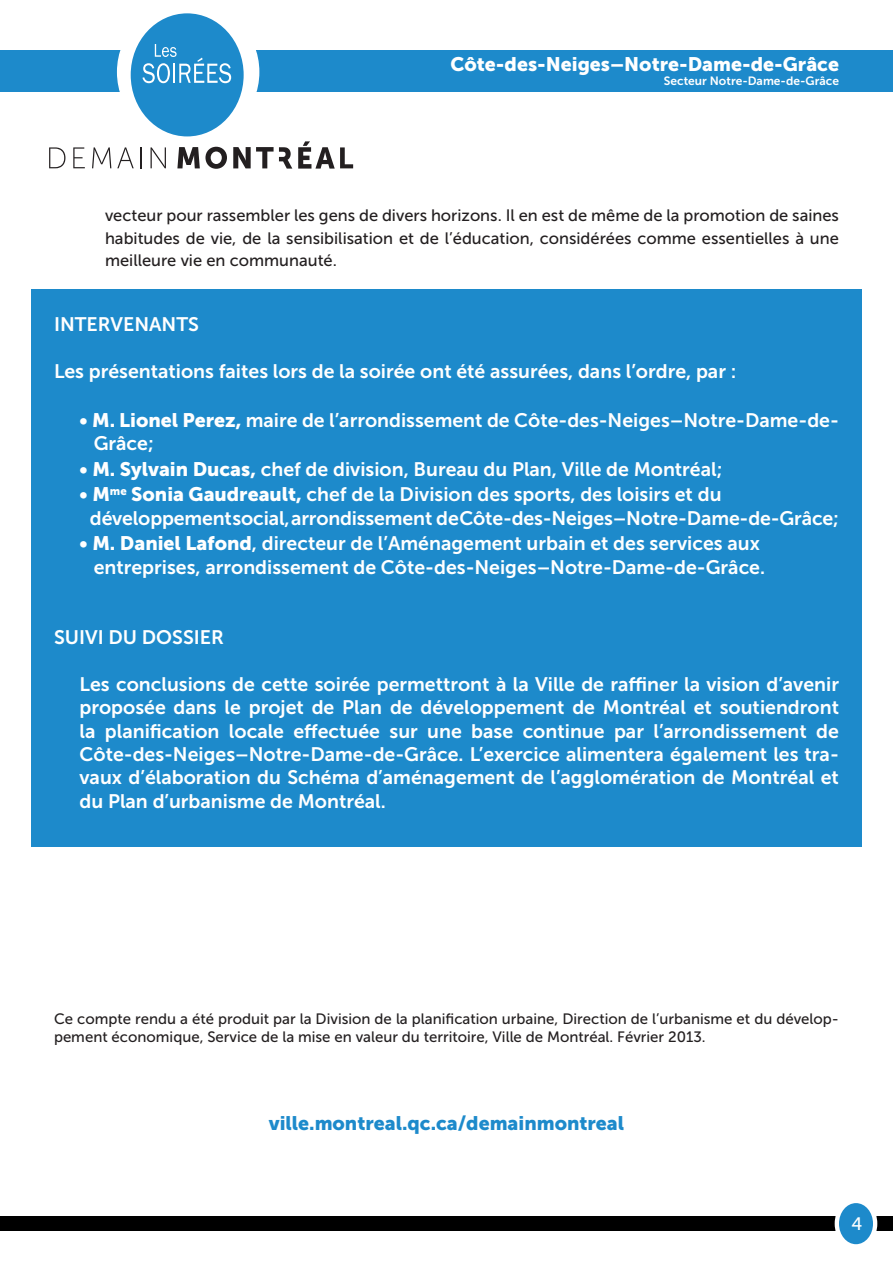
<style>
.page{position:relative;width:893px;height:1263px;background:#fff}
.page>*{position:absolute;margin:0;border:0;box-sizing:border-box;transform-origin:0 0}
.t1{font:19.5px/23.4px "Museo Sans 700";color:#fff;text-align:justify}
.t2{font:19.5px "Museo Sans 900";color:#fff}
.t3{font:19.5px "Museo Sans 900";color:#1d8acb}
.t4{font:18px "Museo Sans 500";color:#fff}
.t5{font:16.5px/22.5px "Museo Sans 500";color:#231f20;text-align:justify}
.t6{font:15px/18px "Museo Sans 500";color:#231f20}
.t7{font:12px "Museo Sans 700";color:#fff}
.s1{font-family:"Museo Sans 900"}
</style>
<div class="page">
<div style="left:1px;top:50px;width:892px;height:41px;background:#1d8acb"></div>
<div style="left:118px;top:2px;width:141px;height:140px;background:#fff;border-radius:50%"></div>
<div style="left:131px;top:13px;width:113px;height:123px;background:#1d8acb;border-radius:50%"></div>
<svg style="left:49px;top:147px;width:16px;height:21px"></svg>
<svg style="left:73px;top:147px;width:12px;height:21px"></svg>
<svg style="left:92px;top:147px;width:19px;height:21px"></svg>
<svg style="left:117px;top:147px;width:17px;height:21px"></svg>
<hr style="left:140px;top:147px;width:2px;height:22px;background:#231f20">
<svg style="left:151px;top:147px;width:15px;height:21px"></svg>
<svg style="left:177px;top:147px;width:50px;height:22px"></svg>
<svg style="left:298px;top:141px;width:55px;height:28px"></svg>
<svg style="left:233px;top:147px;width:59px;height:22px"></svg>
<svg style="left:142px;top:44px;width:89px;height:39px"></svg>
<div style="left:0;top:1216px;width:893px;height:15px;background:#000"></div>
<div style="left:835px;top:1198px;width:42px;height:51px;background:#fff;border-radius:50%"></div>
<div style="left:839px;top:1203px;width:34px;height:41px;background:#1d8acb;border-radius:50%"></div>
<div style="left:31px;top:290px;width:831px;height:557px;background:#1d8acb"></div>
<p class="t2" style="left:450px;top:53px;width:390px">Côte-des-Neiges–Notre-Dame-de-Grâce</p>
<p class="t7" style="left:664px;top:75px;width:177px">Secteur Notre-Dame-de-Grâce</p>
<p class="t5" style="left:105px;top:205px;width:735px">vecteur pour rassembler les gens de divers horizons. Il en est de même de la promotion de saines habitudes de vie, de la sensibilisation et de l’éducation, considérées comme essentielles à une meilleure vie en communauté.</p>
<p class="t1" style="left:54px;top:313px;width:146px">INTERVENANTS</p>
<p class="t1" style="left:54px;top:360px;width:684px">Les présentations faites lors de la soirée ont été assurées, dans l’ordre, par :</p>
<p class="t1" style="left:80px;top:408px;width:761px">• <span class="s1">M. Lionel Perez,</span> maire de l’arrondissement de Côte-des-Neiges–Notre-Dame-de-</p>
<p class="t1" style="left:94px;top:432px;width:62px">Grâce;</p>
<p class="t1" style="left:80px;top:457px;width:644px">• <span class="s1">M. Sylvain Ducas,</span> chef de division, Bureau du Plan, Ville de Montréal;</p>
<p class="t1" style="left:80px;top:483px;width:643px">• <span class="s1">M</span><sup>me</sup> <span class="s1">Sonia Gaudreault,</span> chef de la Division des sports, des loisirs et du</p>
<p class="t1" style="left:90px;top:506px;width:750px">développement social, arrondissement de Côte-des-Neiges–Notre-Dame-de-Grâce;</p>
<p class="t1" style="left:80px;top:532px;width:682px">• <span class="s1">M. Daniel Lafond</span>, directeur de l’Aménagement urbain et des services aux</p>
<p class="t1" style="left:94px;top:555px;width:673px">entreprises, arrondissement de Côte-des-Neiges–Notre-Dame-de-Grâce.</p>
<p class="t1" style="left:54px;top:625px;width:171px">SUIVI DU DOSSIER</p>
<p class="t1" style="left:80px;top:672px;width:761px">Les conclusions de cette soirée permettront à la Ville de raffiner la vision d’avenir proposée dans le projet de Plan de développement de Montréal et soutiendront la planification locale effectuée sur une base continue par l’arrondissement de Côte-des-Neiges–Notre-Dame-de-Grâce. L’exercice alimentera également les tra&shy;vaux d’élaboration du Schéma d’aménagement de l’agglomération de Montréal et du Plan d’urbanisme de Montréal.</p>
<p class="t6" style="left:54px;top:1010px;width:786px">Ce compte rendu a été produit par la Division de la planification urbaine, Direction de l’urbanisme et du dévelop&shy;pement économique, Service de la mise en valeur du territoire, Ville de Montréal. Février 2013.</p>
<p class="t3" style="left:269px;top:1112px;width:357px">ville.montreal.qc.ca/demainmontreal</p>
<p class="t4" style="left:851px;top:1214px;width:12px">4</p>
</div>
